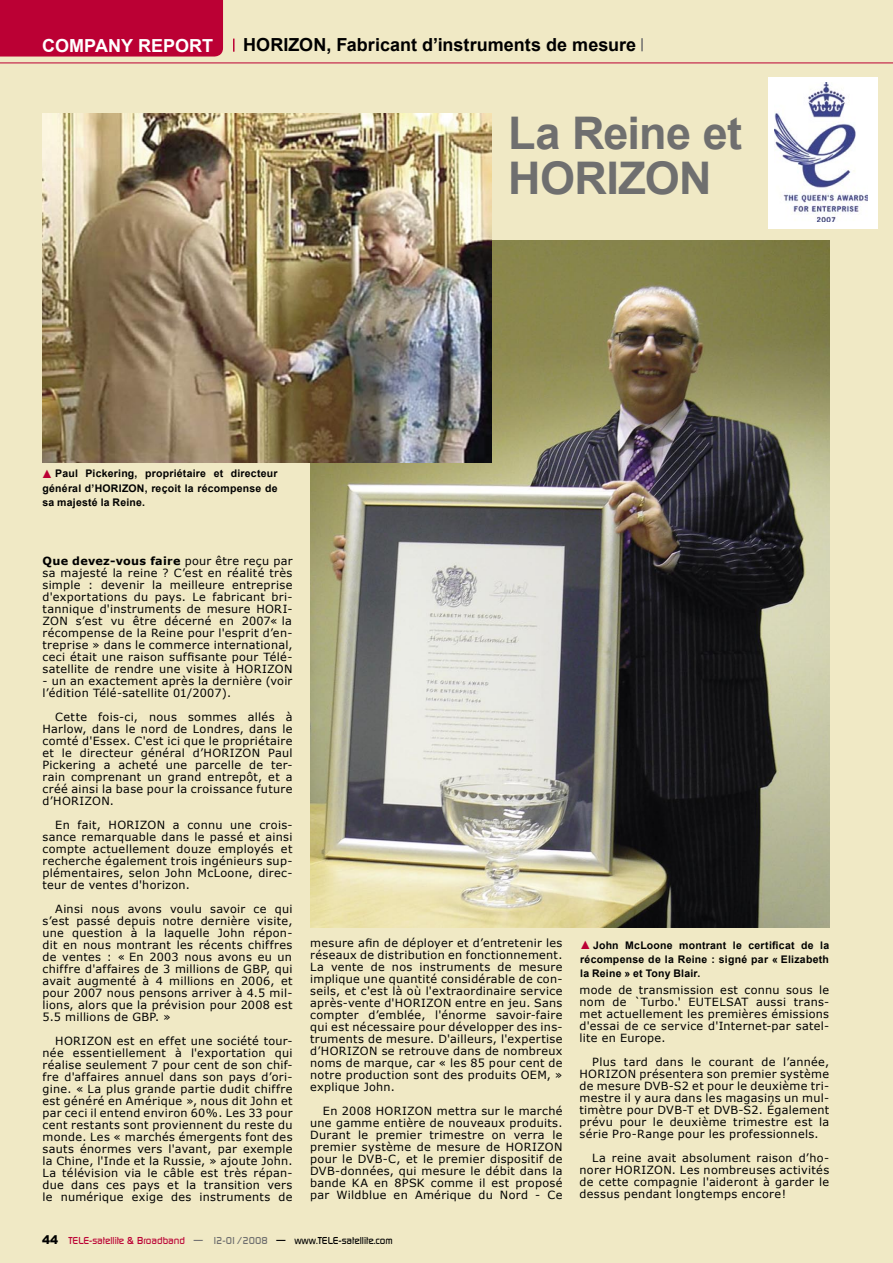
<style>
.page{position:relative;width:893px;height:1263px;background:#f0e9c5}
.page>*{position:absolute;margin:0;border:0;box-sizing:border-box;transform-origin:0 0}
.Titel{font:700 45px/45px "Arial";letter-spacing:-.015em;color:#6f6f6f}
.Text{font:700 18px "Arial";color:#000}
.Text-2{font:700 18px "Arial";color:#fff}
.t1{font:700 12px "Arial";color:#bb0034}
.Text-3{font:11.25px/12px "Verdana";letter-spacing:.025em;color:#000;text-align:justify}
.Bilduntertitel{font:700 10.5px/14.2px "Arial";letter-spacing:.02em;color:#000;text-align:justify}
.Bottom-text{font:500 9.75px "Digital";color:#bb0034}
.s1{font-weight:700}
.s2{font-family:"Arial";font-weight:900;font-size:12px;color:#000}
.s3{color:#6f6f6f}
.s4{color:#000}
</style>
<div class="page">
<img style="left:311px;top:241px;width:518px;height:686px">
<div style="left:0;top:0;width:223px;height:57px;background:#bb0034"></div>
<svg style="left:233px;top:39px;width:2px;height:13px"></svg>
<hr style="left:0;top:63px;width:893px;height:1px;background:#bb0034">
<img style="left:43px;top:114px;width:449px;height:348px">
<div style="left:769px;top:77px;width:109px;height:152px;background:#fff"></div>
<img style="left:775px;top:82px;width:92px;height:140px">
<svg style="left:641px;top:38px;width:2px;height:13px"></svg>
<p class="Text-2" style="left:42px;top:34px;width:172px">COMPANY REPORT</p>
<p class="Text" style="left:243px;top:33px;width:394px">HORIZON, Fabricant d’instruments de mesure</p>
<p class="Titel" style="left:508px;top:113px;width:235px">La Reine et<br>HORIZON</p>
<p class="t1" style="left:41px;top:465px;width:13px">▲</p>
<p class="Bilduntertitel" style="left:43px;top:467px;width:237px;text-indent:13px">Paul Pickering, propriétaire et directeur général d’HORIZON, reçoit la récompense de sa majesté la Reine.</p>
<p class="Text-3" style="left:43px;top:554px;width:251px"><span class="s1">Que devez-vous faire</span> pour être reçu par sa majesté la reine ? C’est en réalité très simple : devenir la meilleure entreprise d'exportations du pays. Le fabricant bri&shy;tannique d'instruments de mesure HORI-ZON s’est vu être décerné en 2007« la récompense de la Reine pour l'esprit d’en&shy;treprise » dans le commerce international, ceci était une raison suffisante pour Télé&shy;satellite de rendre une visite à HORIZON</p>
<p class="Text-3" style="left:43px;top:674px;width:251px">- un an exactement après la dernière (voir l’édition Télé-satellite 01/2007).</p>
<p class="Text-3" style="left:43px;top:710px;width:251px;text-indent:13px">Cette fois-ci, nous sommes allés à Harlow, dans le nord de Londres, dans le comté d'Essex. C'est ici que le propriétaire et le directeur général d’HORIZON Paul Pickering a acheté une parcelle de ter&shy;rain comprenant un grand entrepôt, et a créé ainsi la base pour la croissance future d’HORIZON.</p>
<p class="Text-3" style="left:43px;top:818px;width:251px;text-indent:13px">En fait, HORIZON a connu une crois&shy;sance remarquable dans le passé et ainsi compte actuellement douze employés et recherche également trois ingénieurs sup&shy;plémentaires, selon John McLoone, direc&shy;teur de ventes d'horizon.</p>
<p class="Text-3" style="left:43px;top:902px;width:251px;text-indent:13px">Ainsi nous avons voulu savoir ce qui s’est passé depuis notre dernière visite, une question à la laquelle John répon&shy;dit en nous montrant les récents chiffres de ventes : « En 2003 nous avons eu un chiffre d'affaires de 3 millions de GBP, qui avait augmenté à 4 millions en 2006, et pour 2007 nous pensons arriver à 4.5 mil&shy;lions, alors que la prévision pour 2008 est 5.5 millions de GBP. »</p>
<p class="Text-3" style="left:43px;top:1034px;width:252px;text-indent:13px">HORIZON est en effet une société tour&shy;née essentiellement à l'exportation qui réalise seulement 7 pour cent de son chif&shy;fre d'affaires annuel dans son pays d’ori&shy;gine. « La plus grande partie dudit chiffre est généré en Amérique », nous dit John et par ceci il entend environ 60%. Les 33 pour cent restants sont proviennent du reste du monde. Les « marchés émergents font des sauts énormes vers l'avant, par exemple la Chine, l'Inde et la Russie, » ajoute John.<br>La télévision via le câble est très répan&shy;due dans ces pays et la transition vers le numérique exige des instruments de</p>
<p class="Text-3" style="left:310px;top:937px;width:254px">mesure afin de déployer et d’entretenir les réseaux de distribution en fonctionnement.<br>La vente de nos instruments de mesure implique une quantité considérable de con&shy;seils, et c'est là où l'extraordinaire service après-vente d'HORIZON entre en jeu. Sans compter d’emblée, l'énorme savoir-faire qui est nécessaire pour développer des ins&shy;truments de mesure. D'ailleurs, l'expertise d’HORIZON se retrouve dans de nombreux noms de marque, car « les 85 pour cent de notre production sont des produits OEM, » explique John.</p>
<p class="Text-3" style="left:310px;top:1105px;width:254px;text-indent:13px">En 2008 HORIZON mettra sur le marché une gamme entière de nouveaux produits.<br>Durant le premier trimestre on verra le premier système de mesure de HORIZON pour le DVB-C, et le premier dispositif de DVB-données, qui mesure le débit dans la bande KA en 8PSK comme il est proposé par Wildblue en Amérique du Nord - Ce</p>
<p class="Bottom-text" style="left:42px;top:1235px;width:352px"><span class="s2">44</span> TELE-satellite &amp; Broadband <span class="s3">— 12-01/2008</span> <span class="s4">— www.TELE-satellite.com</span></p>
<p class="t1" style="left:579px;top:936px;width:13px">▲</p>
<p class="Bilduntertitel" style="left:580px;top:938px;width:250px;text-indent:13px">John McLoone montrant le certificat de la récompense de la Reine : signé par « Elizabeth la Reine » et Tony Blair.</p>
<p class="Text-3" style="left:579px;top:983px;width:251px">mode de transmission est connu sous le nom de `Turbo.' EUTELSAT aussi trans&shy;met actuellement les premières émissions d'essai de ce service d'Internet-par satel&shy;lite en Europe.</p>
<p class="Text-3" style="left:579px;top:1055px;width:251px;text-indent:13px">Plus tard dans le courant de l’année, HORIZON présentera son premier système de mesure DVB-S2 et pour le deuxième tri&shy;mestre il y aura dans les magasins un mul&shy;timètre pour DVB-T et DVB-S2. Également prévu pour le deuxième trimestre est la série Pro-Range pour les professionnels.</p>
<p class="Text-3" style="left:579px;top:1151px;width:251px;text-indent:13px">La reine avait absolument raison d’ho&shy;norer HORIZON. Les nombreuses activités de cette compagnie l'aideront à garder le dessus pendant longtemps encore!</p>
</div>
